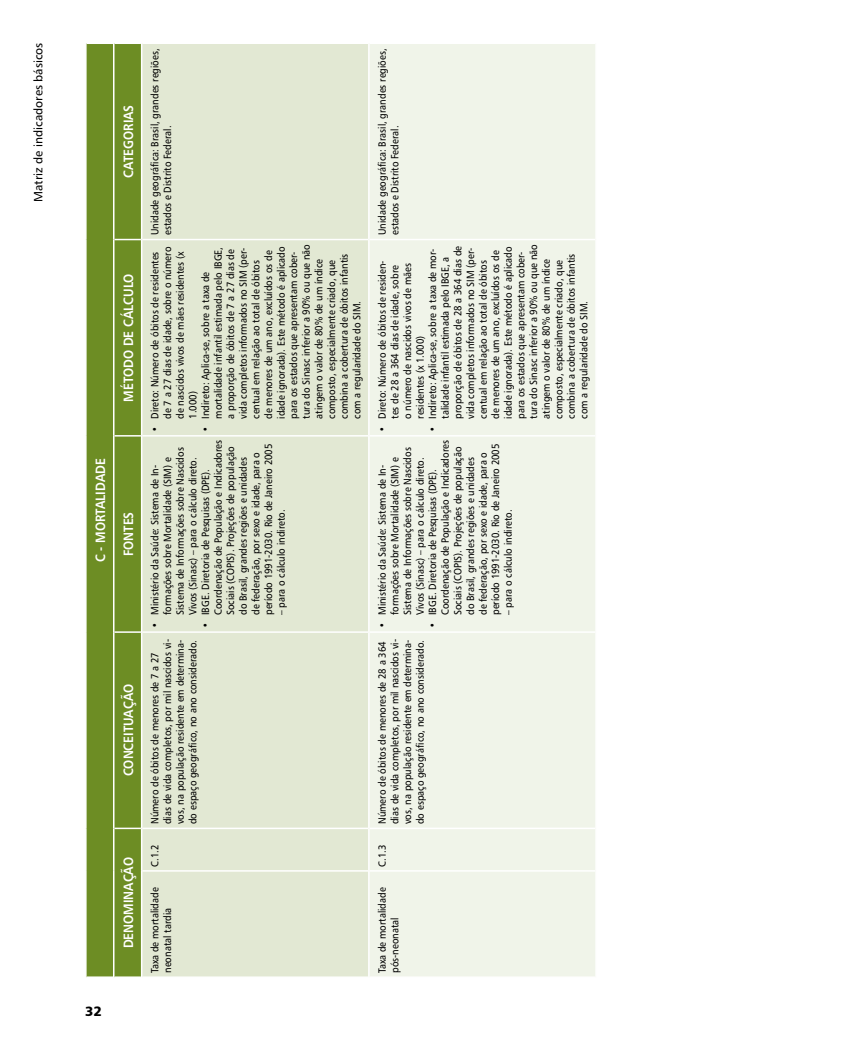
<style>
.page{position:relative;width:851px;height:1063px;background:#fff}
.page>*{position:absolute;margin:0;border:0;box-sizing:border-box;transform-origin:0 0}
.t1{font:13.5px "Humanist 777 BT Bold B";color:#fff;scale:.9 1}
.t2{font:13.5px "Humanist 777 BT Black B";color:#000}
.t3{font:12px "Humanist 777 BT Roman B";color:#000}
.t4{font:10.5px/12.6px "Humanist 777 BT Roman B";color:#000;scale:.9 1}
</style>
<div class="page">
<div style="left:87px;top:44px;width:54px;height:932px;background:#6d8d24"></div>
<div style="left:142px;top:44px;width:226px;height:932px;background:#e2e8d3"></div>
<div style="left:370px;top:44px;width:225px;height:932px;background:#f0f4e9"></div>
<hr style="left:113px;top:871px;width:1px;height:107px;background:#fff">
<hr style="left:113px;top:828px;width:1px;height:43px;background:#fff">
<hr style="left:113px;top:632px;width:1px;height:196px;background:#fff">
<svg style="left:114px;top:828px;width:27px;height:1px"></svg>
<hr style="left:113px;top:436px;width:1px;height:196px;background:#fff">
<hr style="left:114px;top:631px;width:27px;height:2px;background:#fff">
<hr style="left:113px;top:240px;width:1px;height:196px;background:#fff">
<hr style="left:114px;top:435px;width:27px;height:2px;background:#fff">
<hr style="left:113px;top:43px;width:1px;height:197px;background:#fff">
<svg style="left:114px;top:239px;width:27px;height:1px"></svg>
<hr style="left:142px;top:870px;width:226px;height:2px;background:#fff">
<hr style="left:142px;top:828px;width:226px;height:1px;background:#fff">
<hr style="left:142px;top:631px;width:226px;height:2px;background:#fff">
<hr style="left:142px;top:435px;width:226px;height:2px;background:#fff">
<hr style="left:142px;top:239px;width:226px;height:1px;background:#fff">
<hr style="left:369px;top:870px;width:226px;height:2px;background:#fff">
<hr style="left:369px;top:828px;width:226px;height:1px;background:#fff">
<hr style="left:369px;top:631px;width:226px;height:2px;background:#fff">
<hr style="left:369px;top:435px;width:226px;height:2px;background:#fff">
<hr style="left:369px;top:239px;width:226px;height:1px;background:#fff">
<p class="t3" style="left:31px;top:202px;width:161px;rotate:-90deg">Matriz de indicadores básicos</p>
<p class="t1" style="left:92px;top:562px;width:117px;rotate:-90deg">C - MORTALIDADE</p>
<p class="t2" style="left:85px;top:1002px;width:18px">32</p>
<p class="t1" style="left:120px;top:178px;width:83px;rotate:-90deg">CATEGORIAS</p>
<p class="t1" style="left:120px;top:402px;width:144px;rotate:-90deg">MÉTODO DE CÁLCULO</p>
<p class="t1" style="left:120px;top:556px;width:51px;rotate:-90deg">FONTES</p>
<p class="t1" style="left:120px;top:776px;width:104px;rotate:-90deg">CONCEITUAÇÃO</p>
<p class="t1" style="left:120px;top:948px;width:103px;rotate:-90deg">DENOMINAÇÃO</p>
<p class="t4" style="left:148px;top:235px;width:209px;rotate:-90deg">Unidade geográfica: Brasil, grandes regiões, estados e Distrito Federal.</p>
<p class="t4" style="left:148px;top:419px;width:193px;text-indent:-13px;rotate:-90deg">• Direto: Número de óbitos de residentes de 7 a 27 dias de idade, sobre o número de nascidos vivos de mães residentes (x<br>1.000)</p>
<p class="t4" style="left:199px;top:419px;width:195px;text-indent:-13px;rotate:-90deg">• Indireto: Aplica-se, sobre a taxa de mortalidade infantil estimada pelo IBGE, a proporção de óbitos de 7 a 27 dias de vida completos informados no SIM (per&shy;centual em relação ao total de óbitos<br>de menores de um ano, excluídos os de idade ignorada). Este método é aplicado para os estados que apresentam cober&shy;tura do Sinasc inferior a 90% ou que não atingem o valor de 80% de um índice composto, especialmente criado, que combina a cobertura de óbitos infantis com a regularidade do SIM.</p>
<p class="t4" style="left:148px;top:615px;width:188px;text-indent:-13px;rotate:-90deg">• Ministério da Saúde: Sistema de In&shy;formações sobre Mortalidade (SIM) e Sistema de Informações sobre Nascidos Vivos (Sinasc) – para o cálculo direto.</p>
<p class="t4" style="left:199px;top:615px;width:196px;text-indent:-13px;rotate:-90deg">• IBGE. Diretoria de Pesquisas (DPE).<br>Coordenação de População e Indicadores Sociais (COPIS). Projeções de população do Brasil, grandes regiões e unidades<br>de federação, por sexo e idade, para o período 1991-2030. Rio de Janeiro 2005</p>
<p class="t4" style="left:274px;top:615px;width:119px;rotate:-90deg">– para o cálculo indireto.</p>
<p class="t4" style="left:148px;top:824px;width:207px;rotate:-90deg">Número de óbitos de menores de 7 a 27 dias de vida completos, por mil nascidos vi&shy;vos, na população residente em determina&shy;do espaço geográfico, no ano considerado.</p>
<p class="t4" style="left:148px;top:867px;width:26px;rotate:-90deg">C.1.2</p>
<p class="t4" style="left:148px;top:973px;width:96px;rotate:-90deg">Taxa de mortalidade neonatal tardia</p>
<p class="t4" style="left:375px;top:235px;width:209px;rotate:-90deg">Unidade geográfica: Brasil, grandes regiões, estados e Distrito Federal.</p>
<p class="t4" style="left:426px;top:419px;width:195px;text-indent:-13px;rotate:-90deg">• Indireto: Aplica-se, sobre a taxa de mor&shy;talidade infantil estimada pelo IBGE, a proporção de óbitos de 28 a 364 dias de vida completos informados no SIM (per&shy;centual em relação ao total de óbitos<br>de menores de um ano, excluídos os de idade ignorada). Este método é aplicado para os estados que apresentam cober&shy;tura do Sinasc inferior a 90% ou que não atingem o valor de 80% de um índice composto, especialmente criado, que combina a cobertura de óbitos infantis com a regularidade do SIM.</p>
<p class="t4" style="left:375px;top:419px;width:177px;text-indent:-13px;rotate:-90deg">• Direto: Número de óbitos de residen&shy;tes de 28 a 364 dias de idade, sobre o número de nascidos vivos de mães residentes (x 1.000)</p>
<p class="t4" style="left:375px;top:615px;width:188px;text-indent:-13px;rotate:-90deg">• Ministério da Saúde: Sistema de In&shy;formações sobre Mortalidade (SIM) e Sistema de Informações sobre Nascidos Vivos (Sinasc) – para o cálculo direto.</p>
<p class="t4" style="left:426px;top:615px;width:196px;text-indent:-13px;rotate:-90deg">• IBGE. Diretoria de Pesquisas (DPE).<br>Coordenação de População e Indicadores Sociais (COPIS). Projeções de população do Brasil, grandes regiões e unidades<br>de federação, por sexo e idade, para o período 1991-2030. Rio de Janeiro 2005</p>
<p class="t4" style="left:501px;top:615px;width:119px;rotate:-90deg">– para o cálculo indireto.</p>
<p class="t4" style="left:375px;top:824px;width:207px;rotate:-90deg">Número de óbitos de menores de 28 a 364 dias de vida completos, por mil nascidos vi&shy;vos, na população residente em determina&shy;do espaço geográfico, no ano considerado.</p>
<p class="t4" style="left:375px;top:867px;width:26px;rotate:-90deg">C.1.3</p>
<p class="t4" style="left:375px;top:973px;width:96px;rotate:-90deg">Taxa de mortalidade pós-neonatal</p>
</div>
